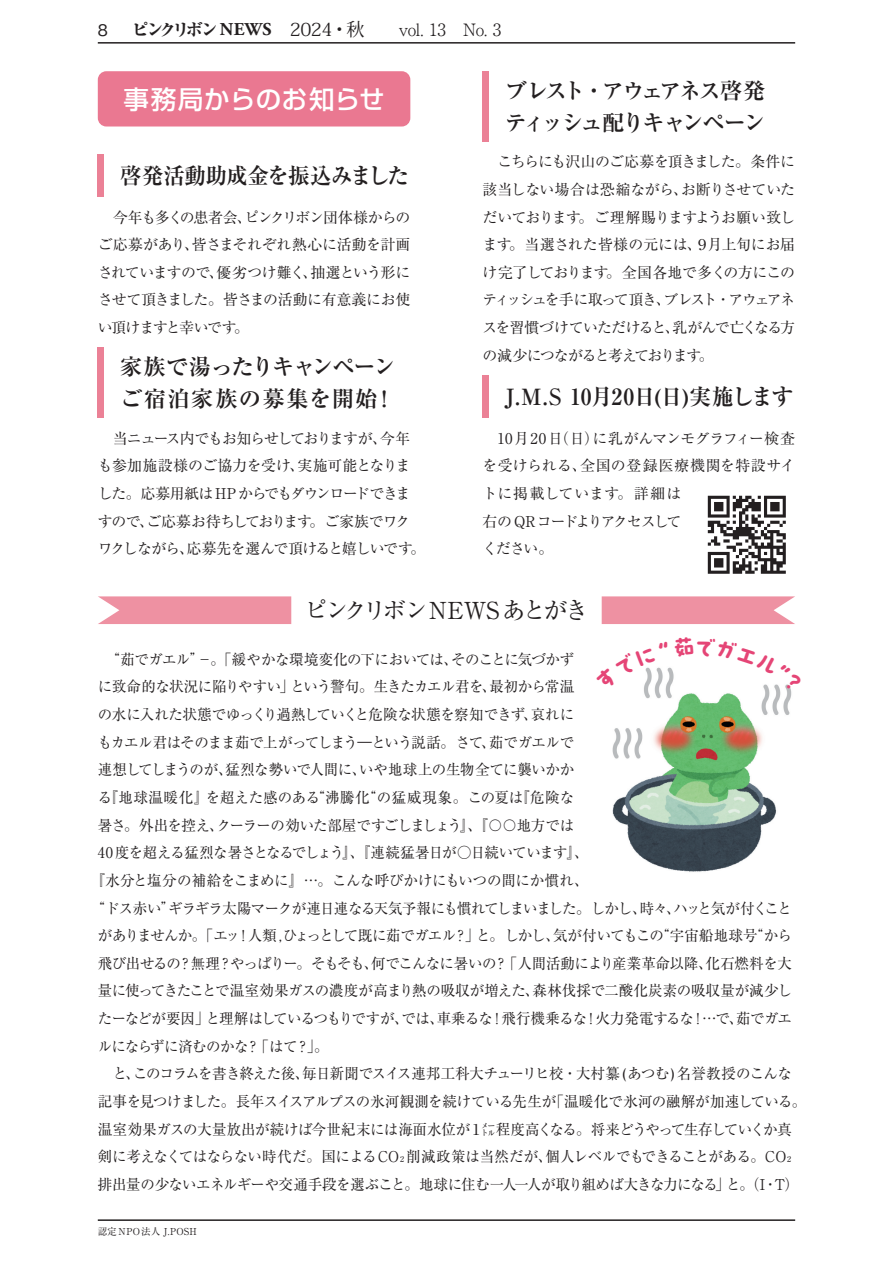
<style>
.page{position:relative;width:893px;height:1263px;background:#fff}
.page>*{position:absolute;margin:0;border:0;box-sizing:border-box;transform-origin:0 0}
.t1{font:500 25.5px "Shin Go Pro";letter-spacing:.03em;color:#fff}
.t2{font:23.4px "Ryumin Pro";letter-spacing:-.095em;color:#231f20}
.t3{font:700 22.35px/32px "Ryumin Pro";letter-spacing:-.11em;color:#231f20}
.t4{font:700 22.35px/32px "Ryumin Pro";letter-spacing:.015em;color:#231f20}
.t5{font:700 22.35px "Ryumin Pro";letter-spacing:-.05em;color:#231f20}
.t6{font:700 22.35px "Ryumin Pro";letter-spacing:-.015em;color:#231f20;scale:.96 1}
.t7{font:300 16.95px "Ryumin Pro";letter-spacing:-.02em;color:#231f20}
.t8{font:500 15.9px "Gothic BBB Pro";color:#231f20}
.t9{font:14.85px/27.6px "Ryumin Pro";letter-spacing:-.035em;color:#231f20;text-align:justify}
.t10{font:14.85px "Ryumin Pro";letter-spacing:-.015em;color:#231f20}
.t11{font:14.85px/27.6px "Ryumin Pro";letter-spacing:-.06em;color:#231f20}
.t12{font:14.85px/27.6px "Ryumin Pro";letter-spacing:.01em;color:#231f20}
.t13{font:14.85px "Ryumin Pro";letter-spacing:-.055em;color:#231f20}
.t14{font:14.85px "Ryumin Pro";letter-spacing:.02em;color:#231f20}
.t15{font:9.6px "Ryumin Pro";letter-spacing:.025em;color:#231f20}
.s1{font-weight:800}
.s2{font-family:"Adobe Garamond Pro";font-weight:700;font-size:18px}
.s3{font-family:"Koz Min Pr 6 N";font-weight:400;font-size:18px}
.s4{font-family:"Gothic BBB Pro";font-weight:500}
</style>
<div class="page">
<hr style="left:98px;top:42px;width:697px;height:2px;background:#231f20">
<hr style="left:98px;top:1219px;width:697px;height:2px;background:#231f20">
<div style="left:98px;top:71px;width:312px;height:55px;background:#ea7891;border-radius:9px"></div>
<svg style="left:98px;top:596px;width:193px;height:28px;background:#ef98a8"></svg>
<svg style="left:602px;top:596px;width:193px;height:28px;background:#ef98a8"></svg>
<img style="left:612px;top:667px;width:180px;height:205px">
<div style="left:98px;top:154px;width:6px;height:43px;background:#eb8196"></div>
<div style="left:483px;top:375px;width:6px;height:43px;background:#eb8196"></div>
<div style="left:483px;top:71px;width:6px;height:70px;background:#eb8196"></div>
<div style="left:98px;top:348px;width:6px;height:70px;background:#eb8196"></div>
<svg style="left:708px;top:496px;width:78px;height:78px"></svg>
<svg style="left:612px;top:667px;width:56px;height:23px"></svg>
<svg style="left:674px;top:667px;width:118px;height:24px"></svg>
<p class="t8" style="left:98px;top:18px;width:12px">8</p>
<p class="t7" style="left:132px;top:16px;width:371px"><span class="s1">ピンクリボン</span><span class="s2">NEWS</span><span class="s3">　2024・秋</span><span class="s4">　　</span>vol. 13　No. 3</p>
<h1 class="t1" style="left:123px;top:78px;width:263px">事務局からのお知らせ</h1>
<h3 class="t6" style="left:120px;top:158px;width:302px">啓発活動助成金を振込みました</h3>
<p class="t9" style="left:98px;top:202px;width:314px;text-indent:15px">今年も多くの患者会、ピンクリボン団体様からのご応募があり、皆さまそれぞれ熱心に活動を計画されていますので、優劣つけ難く、抽選という形にさせて頂きました。皆さまの活動に有意義にお使い頂けますと幸いです。</p>
<h3 class="t4" style="left:120px;top:349px;width:277px">家族で湯ったりキャンペーンご宿泊家族の募集を開始！</h3>
<p class="t11" style="left:98px;top:423px;width:329px;text-indent:15px">当ニュース内でもお知らせしておりますが、今年も参加施設様のご協力を受け、実施可能となりました。応募用紙は HP からでもダウンロードできますので、ご応募お待ちしております。ご家族でワクワクしながら、応募先を選んで頂けると嬉しいです。</p>
<h3 class="t3" style="left:505px;top:73px;width:262px">ブレスト・アウェアネス啓発ティッシュ配りキャンペーン</h3>
<p class="t9" style="left:483px;top:147px;width:314px;text-indent:15px">こちらにも沢山のご応募を頂きました。条件に該当しない場合は恐縮ながら、お断りさせていただいております。ご理解賜りますようお願い致します。当選された皆様の元には、９月上旬にお届け完了しております。全国各地で多くの方にこのティッシュを手に取って頂き、ブレスト・アウェアネスを習慣づけていただけると、乳がんで亡くなる方の減少につながると考えております。</p>
<h3 class="t5" style="left:505px;top:379px;width:290px">J.M.S 10月20日(日)実施します</h3>
<p class="t12" style="left:483px;top:423px;width:314px;text-indent:15px">10月20日（日）に乳がんマンモグラフィー検査を受けられる、全国の登録医療機関を特設サイトに掲載しています。詳細は<br>右の QR コードよりアクセスして<br>ください。</p>
<h2 class="t2" style="left:304px;top:592px;width:286px">ピンクリボンNEWS あとがき</h2>
<p class="t9" style="left:105px;top:644px;width:470px">“茹でガエル”－。「緩やかな環境変化の下においては、そのことに気づかず</p>
<p class="t9" style="left:98px;top:672px;width:478px">に致命的な状況に陥りやすい」という警句。生きたカエル君を、最初から常温</p>
<p class="t9" style="left:98px;top:700px;width:478px">の水に入れた状態でゆっくり過熱していくと危険な状態を察知できず、哀れに</p>
<p class="t9" style="left:98px;top:727px;width:478px">もカエル君はそのまま茹で上がってしまう―という説話。さて、茹でガエルで</p>
<p class="t10" style="left:98px;top:758px;width:478px">連想してしまうのが、猛烈な勢いで人間に、いや地球上の生物全てに襲いかか</p>
<p class="t14" style="left:98px;top:786px;width:478px">る『地球温暖化』を超えた感のある“沸騰化“の猛威現象。この夏は『危険な</p>
<p class="t9" style="left:98px;top:810px;width:478px">暑さ。外出を控え、クーラーの効いた部屋ですごしましょう』、『〇〇地方では</p>
<p class="t9" style="left:98px;top:838px;width:492px">40 度を超える猛烈な暑さとなるでしょう』、『連続猛暑日が○日続いています』、</p>
<p class="t10" style="left:91px;top:869px;width:500px">『水分と塩分の補給をこまめに』…。こんな呼びかけにもいつの間にか慣れ、</p>
<p class="t11" style="left:91px;top:893px;width:703px">“ドス赤い”ギラギラ太陽マークが連日連なる天気予報にも慣れてしまいました。しかし、時々、ハッと気が付くこと</p>
<p class="t13" style="left:98px;top:924px;width:695px">がありませんか。「エッ！人類 ,ひょっとして既に茹でガエル？」と。しかし、気が付いてもこの“宇宙船地球号“から</p>
<p class="t9" style="left:98px;top:948px;width:695px">飛び出せるの？無理？やっぱりー。そもそも、何でこんなに暑いの？「人間活動により産業革命以降、化石燃料を大</p>
<p class="t10" style="left:98px;top:979px;width:695px">量に使ってきたことで温室効果ガスの濃度が高まり熱の吸収が増えた、森林伐採で二酸化炭素の吸収量が減少し</p>
<p class="t9" style="left:98px;top:1004px;width:695px">たーなどが要因」と理解はしているつもりですが、では、車乗るな！飛行機乗るな！火力発電するな！…で、茹でガエ</p>
<p class="t9" style="left:98px;top:1031px;width:232px">ルにならずに済むのかな？「はて？」。</p>
<p class="t9" style="left:113px;top:1059px;width:681px">と、このコラムを書き終えた後、毎日新聞でスイス連邦工科大チューリヒ校・大村纂 (あつむ) 名誉教授のこんな</p>
<p class="t10" style="left:98px;top:1090px;width:710px">記事を見つけました。長年スイスアルプスの氷河観測を続けている先生が「温暖化で氷河の融解が加速している。</p>
<p class="t9" style="left:98px;top:1114px;width:695px">温室効果ガスの大量放出が続けば今世紀末には海面水位が１㍍程度高くなる。将来どうやって生存していくか真</p>
<p class="t10" style="left:98px;top:1145px;width:695px">剣に考えなくてはならない時代だ。国によるCO₂削減政策は当然だが、個人レベルでもできることがある。CO₂</p>
<p class="t9" style="left:98px;top:1169px;width:703px">排出量の少ないエネルギーや交通手段を選ぶこと。地球に住む一人一人が取り組めば大きな力になる」と。（I・T）</p>
<p class="t15" style="left:98px;top:1224px;width:101px">認定 NPO法人 J.POSH</p>
</div>
